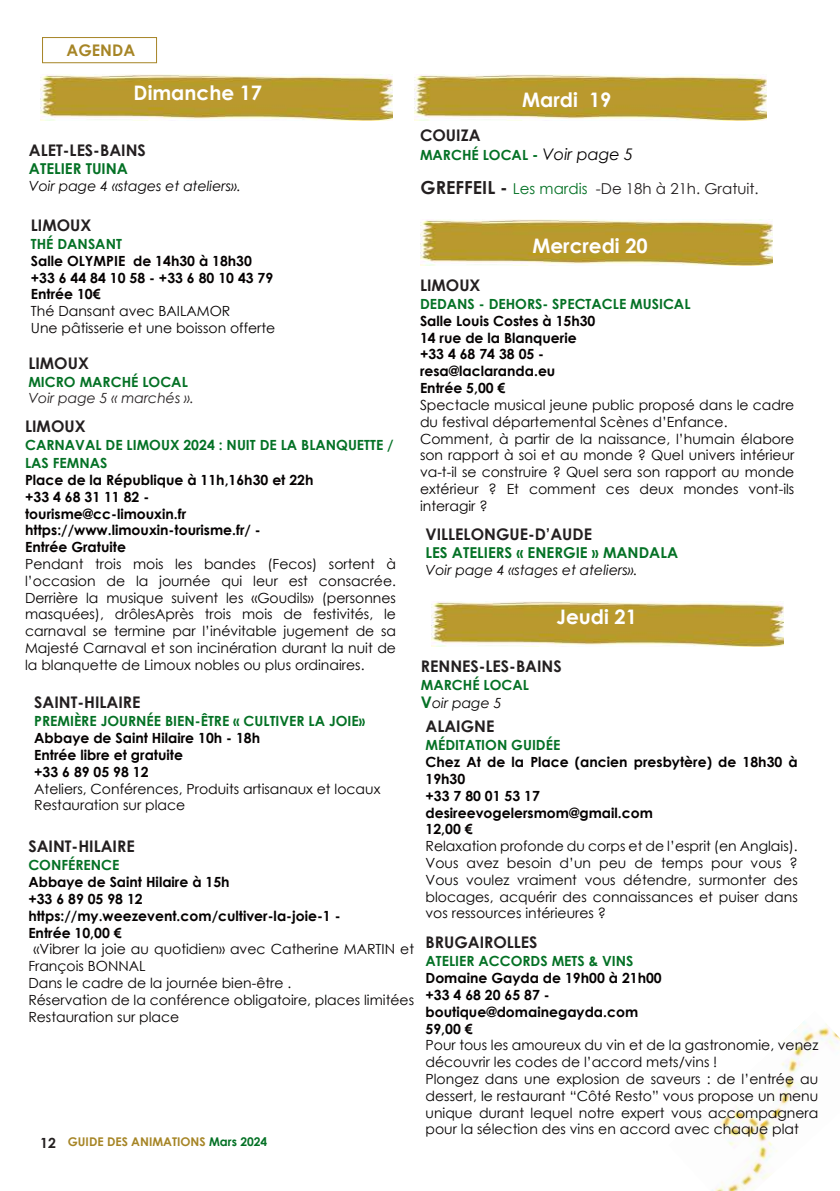
<style>
.page{position:relative;width:840px;height:1191px;background:#fff}
.page>*{position:absolute;margin:0;border:0;box-sizing:border-box;transform-origin:0 0}
.t1{font:700 20px "Century Gothic";color:#fff}
.t2{font:700 16px "Century Gothic";color:#231f20}
.t3{font:700 16px "Century Gothic";color:#a68526}
.t4{font:700 15px "Century Gothic";color:#047125}
.t5{font:15px "Century Gothic";color:#231f20}
.t6{font:14px/16.8px "Century Gothic";color:#040000}
.t7{font:700 14px/16.8px "Century Gothic";color:#040000}
.t8{font:700 14px/18px "Century Gothic";color:#047125}
.t9{font:italic 14px "Century Gothic";color:#040000}
.t10{font:italic 14px "Century Gothic";color:#231f20}
.t11{font:700 14px "Century Gothic";color:#231f20}
.t12{font:700 12px "Century Gothic";color:#a68526}
.s1{font-size:15px}
.s2{font-weight:400;font-style:italic;font-size:16px;color:#040000}
.s3{font-weight:700;font-size:18px}
.s4{color:#047125}
.s5{font-size:16px}
.s6{font-weight:400;font-style:italic;color:#040000}
</style>
<div class="page">
<div style="left:42px;top:37px;width:115px;height:26px;border:1px solid #a68526"></div>
<img style="left:711px;top:1021px;width:128px;height:170px">
<img style="left:41px;top:74px;width:351px;height:46px">
<img style="left:414px;top:74px;width:351px;height:46px">
<img style="left:420px;top:220px;width:352px;height:46px">
<img style="left:431px;top:601px;width:351px;height:46px">
<p class="t3" style="left:67px;top:38px;width:70px">AGENDA</p>
<h1 class="t1" style="left:134px;top:77px;width:130px">Dimanche 17</h1>
<p class="t2" style="left:29px;top:138px;width:118px">ALET-LES-BAINS</p>
<p class="t4" style="left:29px;top:157px;width:101px">ATELIER TUINA</p>
<p class="t9" style="left:29px;top:176px;width:213px">Voir page 4 «stages et ateliers».</p>
<h1 class="t1" style="left:522px;top:85px;width:91px">Mardi 19</h1>
<p class="t2" style="left:420px;top:123px;width:62px">COUIZA</p>
<p class="t8" style="left:420px;top:145px;width:214px">MARCHÉ LOCAL <span class="s1">-</span> <span class="s2">Voir page 5</span></p>
<p class="t5" style="left:420px;top:178px;width:339px"><span class="s3">GREFFEIL -</span> <span class="s4">Les mardis</span> -De 18h à 21h. Gratuit.</p>
<p class="t2" style="left:31px;top:213px;width:62px">LIMOUX</p>
<p class="t8" style="left:31px;top:234px;width:92px">THÉ DANSANT</p>
<p class="t7" style="left:31px;top:252px;width:244px">Salle OLYMPIE de 14h30 à 18h30 +33 6 44 84 10 58 - +33 6 80 10 43 79<br>Entrée 10€</p>
<p class="t6" style="left:31px;top:302px;width:246px">Thé Dansant avec BAILAMOR<br>Une pâtisserie et une boisson offerte</p>
<p class="t2" style="left:28px;top:350px;width:62px">LIMOUX</p>
<p class="t8" style="left:28px;top:372px;width:161px">MICRO MARCHÉ LOCAL</p>
<p class="t10" style="left:28px;top:388px;width:167px">Voir page 5 « marchés ».</p>
<h1 class="t1" style="left:532px;top:231px;width:117px">Mercredi 20</h1>
<p class="t2" style="left:420px;top:273px;width:62px">LIMOUX</p>
<p class="t8" style="left:420px;top:294px;width:272px">DEDANS - DEHORS- SPECTACLE MUSICAL</p>
<p class="t7" style="left:420px;top:312px;width:177px">Salle Louis Costes à 15h30<br>14 rue de la Blanquerie +33 4 68 74 38 05 - resa@laclaranda.eu<br>Entrée 5,00 €</p>
<p class="t6" style="left:420px;top:396px;width:376px">Spectacle musical jeune public proposé dans le cadre du festival départemental Scènes d’Enfance.<br>Comment, à partir de la naissance, l’humain élabore son rapport à soi et au monde ? Quel univers intérieur va-t-il se construire ? Quel sera son rapport au monde extérieur ? Et comment ces deux mondes vont-ils interagir ?</p>
<p class="t2" style="left:425px;top:522px;width:168px">VILLELONGUE-D’AUDE</p>
<p class="t4" style="left:425px;top:541px;width:254px">LES ATELIERS « ENERGIE » MANDALA</p>
<p class="t9" style="left:425px;top:560px;width:213px">Voir page 4 «stages et ateliers».</p>
<h1 class="t1" style="left:556px;top:602px;width:82px">Jeudi 21</h1>
<p class="t2" style="left:420px;top:654px;width:142px">RENNES-LES-BAINS</p>
<p class="t8" style="left:420px;top:675px;width:110px">MARCHÉ LOCAL<br><span class="s5">V</span><span class="s6">oir page 5</span></p>
<p class="t2" style="left:425px;top:714px;width:70px">ALAIGNE</p>
<p class="t8" style="left:425px;top:735px;width:136px">MÉDITATION GUIDÉE</p>
<p class="t7" style="left:425px;top:753px;width:373px">Chez At de la Place (ancien presbytère) de 18h30 à<br>19h30<br>+33 7 80 01 53 17<br>desireevogelersmom@gmail.com<br>12,00 €</p>
<p class="t6" style="left:425px;top:837px;width:373px;text-align:justify">Relaxation profonde du corps et de l’esprit (en Anglais).<br>Vous avez besoin d’un peu de temps pour vous ?<br>Vous voulez vraiment vous détendre, surmonter des blocages, acquérir des connaissances et puiser dans vos ressources intérieures ?</p>
<p class="t2" style="left:425px;top:930px;width:113px">BRUGAIROLLES</p>
<p class="t8" style="left:425px;top:951px;width:209px">ATELIER ACCORDS METS &amp; VINS</p>
<p class="t7" style="left:425px;top:969px;width:238px">Domaine Gayda de 19h00 à 21h00 +33 4 68 20 65 87 - boutique@domainegayda.com<br>59,00 €</p>
<p class="t6" style="left:425px;top:1036px;width:394px">Pour tous les amoureux du vin et de la gastronomie, venez découvrir les codes de l’accord mets/vins !<br>Plongez dans une explosion de saveurs : de l’entrée au dessert, le restaurant “Côté Resto” vous propose un menu unique durant lequel notre expert vous accompagnera pour la sélection des vins en accord avec chaque plat</p>
<p class="t2" style="left:25px;top:414px;width:62px">LIMOUX</p>
<p class="t8" style="left:25px;top:435px;width:370px">CARNAVAL DE LIMOUX 2024 : NUIT DE LA BLANQUETTE /<br>LAS FEMNAS</p>
<p class="t7" style="left:25px;top:471px;width:290px">Place de la République à 11h,16h30 et 22h +33 4 68 31 11 82 - tourisme@cc-limouxin.fr https://www.limouxin-tourisme.fr/ -<br>Entrée Gratuite</p>
<p class="t6" style="left:25px;top:555px;width:372px;text-align:justify">Pendant trois mois les bandes (Fecos) sortent à l’occasion de la journée qui leur est consacrée.<br>Derrière la musique suivent les «Goudils» (personnes masquées), drôlesAprès trois mois de festivités, le carnaval se termine par l’inévitable jugement de sa Majesté Carnaval et son incinération durant la nuit de la blanquette de Limoux nobles ou plus ordinaires.</p>
<p class="t2" style="left:34px;top:690px;width:108px">SAINT-HILAIRE</p>
<p class="t8" style="left:34px;top:711px;width:332px">PREMIÈRE JOURNÉE BIEN-ÊTRE « CULTIVER LA JOIE»</p>
<p class="t7" style="left:34px;top:729px;width:227px">Abbaye de Saint Hilaire 10h - 18h<br>Entrée libre et gratuite<br>+33 6 89 05 98 12</p>
<p class="t6" style="left:34px;top:780px;width:347px">Ateliers, Conférences, Produits artisanaux et locaux<br>Restauration sur place</p>
<p class="t2" style="left:28px;top:834px;width:108px">SAINT-HILAIRE</p>
<p class="t8" style="left:28px;top:855px;width:92px">CONFÉRENCE</p>
<p class="t7" style="left:28px;top:873px;width:313px">Abbaye de Saint Hilaire à 15h<br>+33 6 89 05 98 12 https://my.weezevent.com/cultiver-la-joie-1 -<br>Entrée 10,00 €</p>
<p class="t6" style="left:28px;top:940px;width:387px;text-indent:5px">«Vibrer la joie au quotidien» avec Catherine MARTIN et François BONNAL<br>Dans le cadre de la journée bien-être .<br>Réservation de la conférence obligatoire, places limitées Restauration sur place</p>
<p class="t12" style="left:68px;top:1132px;width:201px">GUIDE DES ANIMATIONS <span class="s4">Mars 2024</span></p>
<p class="t11" style="left:40px;top:1131px;width:17px">12</p>
</div>
